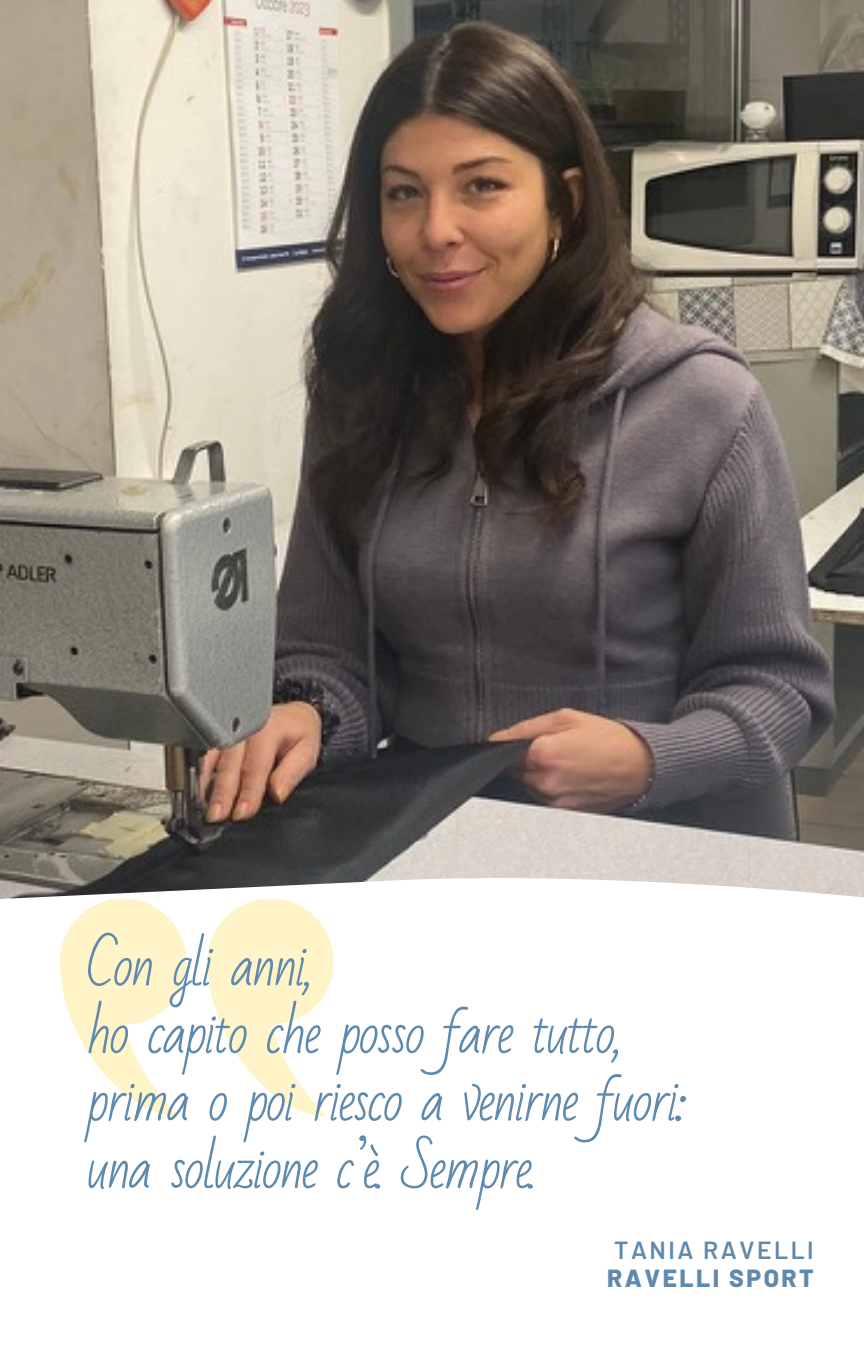
<style>
.page{position:relative;width:864px;height:1350px;background:#fff}
.page>*{position:absolute;margin:0;border:0;box-sizing:border-box;transform-origin:0 0}
.t1{font:54px/67.5px "Bad Script";letter-spacing:-.045em;color:#5f89ad}
.t2{font:600 24.75px "Barlow";letter-spacing:.1em;color:#5f89ad}
.t3{font:800 24.75px "Barlow";letter-spacing:.1em;color:#5f89ad}
</style>
<div class="page">
<img style="left:0;top:0;width:864px;height:871px">
<svg style="left:0;top:871px;width:864px;height:246px"></svg>
<svg style="left:207px;top:899px;width:126px;height:217px"></svg>
<svg style="left:28px;top:899px;width:158px;height:217px"></svg>
<p class="t1" style="left:86px;top:933px;width:604px">Con gli anni,<br>ho capito che posso fare tutto, prima o poi riesco a venirne fuori: una soluzione c’è. Sempre.</p>
<p class="t2" style="left:614px;top:1234px;width:201px">TANIA RAVELLI</p>
<p class="t3" style="left:607px;top:1262px;width:208px">RAVELLI SPORT</p>
</div>
